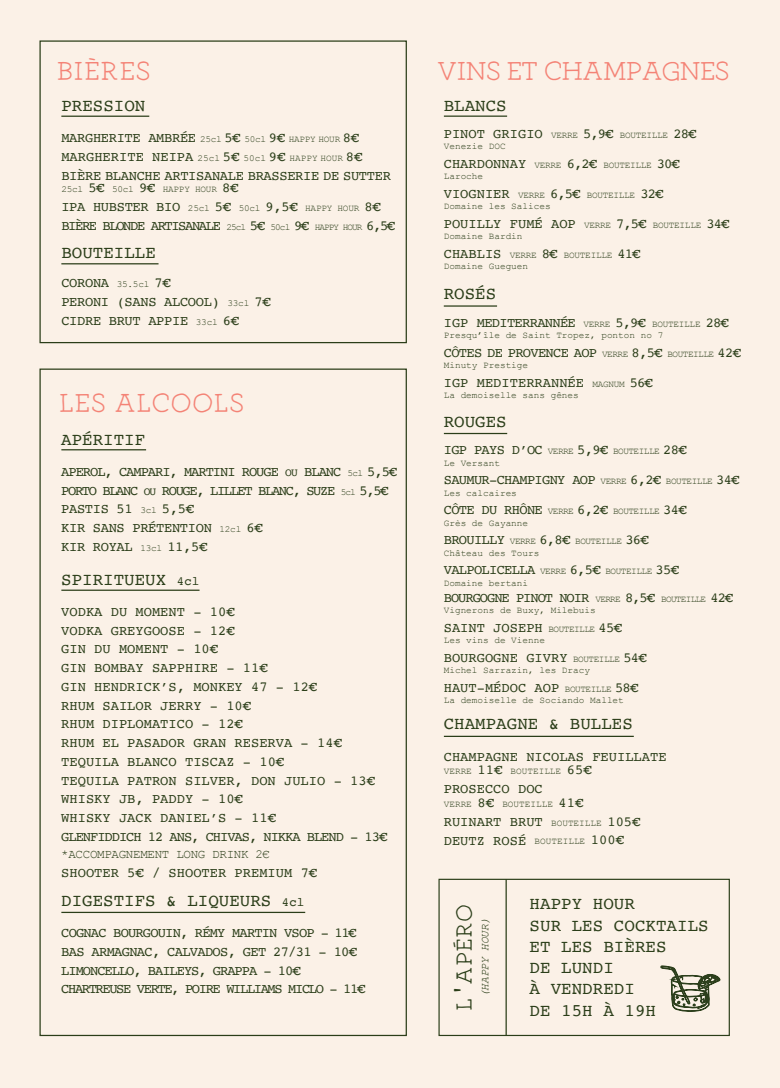
<style>
.page{position:relative;width:780px;height:1088px;background:#fbf1e7}
.page>*{position:absolute;margin:0;border:0;box-sizing:border-box;transform-origin:0 0}
.t1{font:31.25px "BOHEME Regular";letter-spacing:-.05em;color:#f48376}
.t2{font:31.25px "BOHEME Regular";color:#f48376}
.t3{font:31.25px "BOHEME Regular";letter-spacing:-.025em;color:#f48376}
.t4{font:26.25px "BOHEME Regular";color:#2b3e19}
.t5{font:17.5px/21.2px "Courier";color:#2b3e19}
.t6{font:13.75px/18.8px "Courier";color:#2b3e19}
.t7{font:13.75px/18.8px "Courier";letter-spacing:-.075em;color:#2b3e19}
.t8{font:13.75px "Courier";letter-spacing:-.05em;color:#2b3e19}
.t9{font:13.75px/18.8px "Courier";letter-spacing:-.025em;color:#2b3e19}
.t10{font:13.75px/18.8px "Courier";letter-spacing:-.1em;color:#2b3e19}
.t11{font:12.5px "Courier New";letter-spacing:-.025em;color:#2b3e19}
.t12{font:italic 11.25px "Courier New";color:#2b3e19}
.t13{font:9.38px "Courier New";color:#2b3e19}
.t14{font:9.38px/18.8px "Courier New";letter-spacing:-.03em;color:#2b3e19}
.t15{font:9.38px "Courier New";letter-spacing:-.025em;color:#2b3e19}
.s1{font-family:"Courier New";font-size:9.38px}
.s2{font-family:"Courier";font-size:13.75px}
.s3{font-size:11.25px}
.s4{font-size:12.5px}
.s5{font-family:"Courier"}
</style>
<div class="page">
<hr style="left:61px;top:116px;width:88px;height:1px;background:#2b3e19">
<hr style="left:61px;top:263px;width:97px;height:1px;background:#2b3e19">
<div style="left:39px;top:40px;width:368px;height:303px;border:1px solid #2b3e19"></div>
<hr style="left:61px;top:449px;width:85px;height:1px;background:#2b3e19">
<hr style="left:61px;top:589px;width:138px;height:2px;background:#2b3e19">
<hr style="left:61px;top:912px;width:244px;height:1px;background:#2b3e19">
<div style="left:438px;top:879px;width:291px;height:157px;border:1px solid #2b3e19"></div>
<hr style="left:505px;top:879px;width:1px;height:156px;background:#2b3e19">
<svg style="left:660px;top:965px;width:60px;height:46px"></svg>
<hr style="left:444px;top:116px;width:63px;height:1px;background:#2b3e19">
<hr style="left:444px;top:305px;width:53px;height:2px;background:#2b3e19">
<hr style="left:444px;top:433px;width:63px;height:1px;background:#2b3e19">
<hr style="left:444px;top:736px;width:189px;height:1px;background:#2b3e19">
<h1 class="t3" style="left:57px;top:51px;width:96px">BIÈRES</h1>
<p class="t5" style="left:61px;top:94px;width:85px">PRESSION</p>
<p class="t9" style="left:61px;top:128px;width:331px">MARGHERITE AMBRÉE <span class="s1">25cl</span> 5€ <span class="s1">50cl</span> 9€ <span class="s1">HAPPY HOUR</span> 8€<br>MARGHERITE NEIPA <span class="s1">25cl</span> 5€ <span class="s1">50cl</span> 9€ <span class="s1">HAPPY HOUR</span> 8€<br>BIÈRE BLANCHE ARTISANALE BRASSERIE DE SUTTER</p>
<p class="t15" style="left:61px;top:183px;width:178px">25cl <span class="s2">5€</span> 50cl <span class="s2">9€</span> HAPPY HOUR <span class="s2">8€</span></p>
<p class="t10" style="left:61px;top:197px;width:335px">IPA HUBSTER BIO <span class="s1">25cl</span> 5€ <span class="s1">50cl</span> 9,5€ <span class="s1">HAPPY HOUR</span> 8€<br>BIÈRE BLONDE ARTISANALE <span class="s1">25cl</span> 5€ <span class="s1">50cl</span> 9€ <span class="s1">HAPPY HOUR</span> 6,5€</p>
<p class="t5" style="left:61px;top:242px;width:96px">BOUTEILLE</p>
<p class="t9" style="left:61px;top:273px;width:211px">CORONA <span class="s1">35.5cl</span> 7€<br>PERONI (SANS ALCOOL) <span class="s1">33cl</span> 7€<br>CIDRE BRUT APPIE <span class="s1">33cl</span> 6€</p>
<h1 class="t2" style="left:59px;top:383px;width:187px">LES ALCOOLS</h1>
<p class="t5" style="left:61px;top:428px;width:85px">APÉRITIF</p>
<p class="t7" style="left:61px;top:462px;width:337px">APEROL, CAMPARI, MARTINI ROUGE <span class="s3">OU</span> BLANC <span class="s1">5cl</span> 5,5€<br>PORTO BLANC <span class="s3">OU</span> ROUGE, LILLET BLANC, SUZE <span class="s1">5cl</span> 5,5€<br>PASTIS 51 <span class="s1">3cl</span> 5,5€<br>KIR SANS PRÉTENTION <span class="s1">12cl</span> 6€<br>KIR ROYAL <span class="s1">13cl</span> 11,5€</p>
<p class="t5" style="left:61px;top:568px;width:140px">SPIRITUEUX <span class="s4">4cl</span></p>
<p class="t6" style="left:61px;top:602px;width:327px">VODKA DU MOMENT - 10€<br>VODKA GREYGOOSE - 12€<br>GIN DU MOMENT - 10€<br>GIN BOMBAY SAPPHIRE - 11€<br>GIN HENDRICK’S, MONKEY 47 - 12€<br>RHUM SAILOR JERRY - 10€<br>RHUM DIPLOMATICO - 12€<br>RHUM EL PASADOR GRAN RESERVA - 14€<br>TEQUILA BLANCO TISCAZ - 10€<br>TEQUILA PATRON SILVER, DON JULIO - 13€<br>WHISKY JB, PADDY - 10€<br>WHISKY JACK DANIEL’S - 11€<br>GLENFIDDICH 12 ANS, CHIVAS, NIKKA BLEND - 13€</p>
<p class="t11" style="left:61px;top:847px;width:210px">*ACCOMPAGNEMENT LONG DRINK 2€</p>
<p class="t6" style="left:61px;top:863px;width:257px">SHOOTER 5€ / SHOOTER PREMIUM 7€</p>
<p class="t5" style="left:61px;top:889px;width:245px">DIGESTIFS &amp; LIQUEURS <span class="s4">4cl</span></p>
<p class="t7" style="left:61px;top:923px;width:305px">COGNAC BOURGOUIN, RÉMY MARTIN VSOP - 11€ BAS ARMAGNAC, CALVADOS, GET 27/31 - 10€ LIMONCELLO, BAILEYS, GRAPPA - 10€ CHARTREUSE VERTE, POIRE WILLIAMS MICLO - 11€</p>
<h1 class="t1" style="left:436px;top:51px;width:294px">VINS ET CHAMPAGNES</h1>
<p class="t5" style="left:444px;top:94px;width:64px">BLANCS</p>
<p class="t6" style="left:444px;top:124px;width:254px">PINOT GRIGIO <span class="s1">VERRE</span> 5,9€ <span class="s1">BOUTEILLE</span> 28€</p>
<p class="t13" style="left:444px;top:141px;width:63px">Venezie DOC</p>
<p class="t6" style="left:444px;top:154px;width:237px">CHARDONNAY <span class="s1">VERRE</span> 6,2€ <span class="s1">BOUTEILLE</span> 30€</p>
<p class="t13" style="left:444px;top:171px;width:41px">Laroche</p>
<p class="t6" style="left:444px;top:184px;width:221px">VIOGNIER <span class="s1">VERRE</span> 6,5€ <span class="s1">BOUTEILLE</span> 32€</p>
<p class="t13" style="left:444px;top:201px;width:108px">Domaine les Salices</p>
<p class="t6" style="left:444px;top:214px;width:287px">POUILLY FUMÉ AOP <span class="s1">VERRE</span> 7,5€ <span class="s1">BOUTEILLE</span> 34€</p>
<p class="t14" style="left:444px;top:227px;width:198px">Domaine Bardin<br><span class="s2">CHABLIS</span> VERRE <span class="s2">8€</span> BOUTEILLE <span class="s2">41€</span></p>
<p class="t13" style="left:444px;top:261px;width:86px">Domaine Gueguen</p>
<p class="t5" style="left:444px;top:283px;width:54px">ROSÉS</p>
<p class="t8" style="left:444px;top:312px;width:286px">IGP MEDITERRANNÉE <span class="s1">VERRE</span> 5,9€ <span class="s1">BOUTEILLE</span> 28€</p>
<p class="t13" style="left:444px;top:329px;width:221px">Presqu’île de Saint Tropez, ponton no 7</p>
<p class="t8" style="left:444px;top:342px;width:298px">CÔTES DE PROVENCE AOP <span class="s1">VERRE</span> 8,5€ <span class="s1">BOUTEILLE</span> 42€</p>
<p class="t13" style="left:444px;top:359px;width:86px">Minuty Prestige</p>
<p class="t6" style="left:444px;top:373px;width:210px">IGP MEDITERRANNÉE <span class="s1">MAGNUM</span> 56€</p>
<p class="t13" style="left:444px;top:389px;width:137px">La demoiselle sans gênes</p>
<p class="t5" style="left:444px;top:410px;width:64px">ROUGES</p>
<p class="t8" style="left:444px;top:439px;width:244px">IGP PAYS D’OC <span class="s1">VERRE</span> 5,9€ <span class="s1">BOUTEILLE</span> 28€</p>
<p class="t13" style="left:444px;top:457px;width:58px">Le Versant</p>
<p class="t8" style="left:444px;top:469px;width:297px">SAUMUR-CHAMPIGNY AOP <span class="s1">VERRE</span> 6,2€ <span class="s1">BOUTEILLE</span> 34€</p>
<p class="t13" style="left:444px;top:487px;width:75px">Les calcaires</p>
<p class="t8" style="left:444px;top:499px;width:244px">CÔTE DU RHÔNE <span class="s1">VERRE</span> 6,2€ <span class="s1">BOUTEILLE</span> 34€</p>
<p class="t13" style="left:444px;top:517px;width:86px">Grès de Gayanne</p>
<p class="t8" style="left:444px;top:529px;width:206px">BROUILLY <span class="s1">VERRE</span> 6,8€ <span class="s1">BOUTEILLE</span> 36€</p>
<p class="t13" style="left:444px;top:547px;width:97px">Château des Tours</p>
<p class="t8" style="left:444px;top:559px;width:237px">VALPOLICELLA <span class="s1">VERRE</span> 6,5€ <span class="s1">BOUTEILLE</span> 35€</p>
<p class="t13" style="left:444px;top:577px;width:86px">Domaine bertani</p>
<p class="t7" style="left:444px;top:588px;width:291px">BOURGOGNE PINOT NOIR <span class="s1">VERRE</span> 8,5€ <span class="s1">BOUTEILLE</span> 42€</p>
<p class="t13" style="left:444px;top:604px;width:153px">Vignerons de Buxy, Milebuis</p>
<p class="t6" style="left:444px;top:618px;width:180px">SAINT JOSEPH <span class="s1">BOUTEILLE</span> 45€</p>
<p class="t13" style="left:444px;top:634px;width:103px">Les vins de Vienne</p>
<p class="t6" style="left:444px;top:648px;width:204px">BOURGOGNE GIVRY <span class="s1">BOUTEILLE</span> 54€</p>
<p class="t13" style="left:444px;top:664px;width:148px">Michel Sarrazin, les Dracy</p>
<p class="t6" style="left:444px;top:678px;width:196px">HAUT-MÉDOC AOP <span class="s1">BOUTEILLE</span> 58€</p>
<p class="t13" style="left:444px;top:694px;width:182px">La demoiselle de Sociando Mallet</p>
<p class="t5" style="left:444px;top:713px;width:191px">CHAMPAGNE &amp; BULLES</p>
<p class="t6" style="left:444px;top:747px;width:224px">CHAMPAGNE NICOLAS FEUILLATE</p>
<p class="t13" style="left:444px;top:766px;width:149px">VERRE <span class="s2">11€</span> BOUTEILLE <span class="s2">65€</span></p>
<p class="t6" style="left:444px;top:779px;width:101px">PROSECCO DOC</p>
<p class="t13" style="left:444px;top:798px;width:141px">VERRE <span class="s2">8€</span> BOUTEILLE <span class="s2">41€</span></p>
<p class="t6" style="left:444px;top:812px;width:198px">RUINART BRUT <span class="s1">BOUTEILLE</span> 105€<br>DEUTZ ROSÉ <span class="s1">BOUTEILLE</span> 100€</p>
<h2 class="t4" style="left:447px;top:1011px;width:108px;rotate:-90deg">L<span class="s5">'</span>APÉRO</h2>
<p class="t12" style="left:477px;top:997px;width:81px;rotate:-90deg">(HAPPY HOUR)</p>
<p class="t5" style="left:529px;top:893px;width:181px">HAPPY HOUR<br>SUR LES COCKTAILS<br>ET LES BIÈRES<br>DE LUNDI<br>À VENDREDI<br>DE 15H À 19H</p>
</div>
